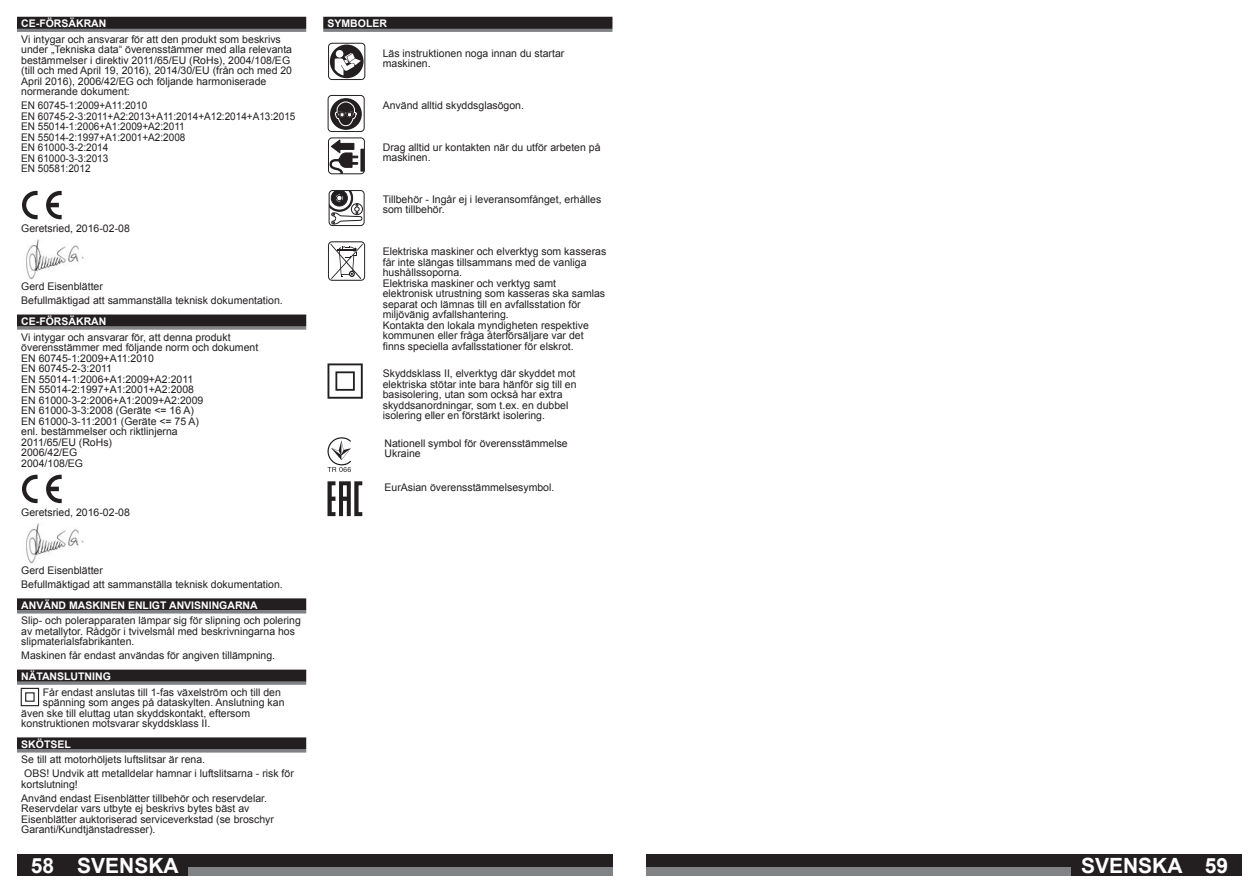
<style>
.page{position:relative;width:1259px;height:893px;background:#fff}
.page>*{position:absolute;margin:0;border:0;box-sizing:border-box;transform-origin:0 0}
.t1{font:700 21px "Arial";color:#fff}
.t2{font:10.5px/10.5px "Arial";color:#231f20}
.t3{font:10.5px/10.5px "Arial";color:#231f20;scale:.95 1}
.t4{font:700 10.5px "Arial";color:#fff}
</style>
<div class="page">
<div style="left:17px;top:855px;width:595px;height:21px;background:#231f20"></div>
<div style="left:68px;top:867px;width:544px;height:9px;background:#808285"></div>
<div style="left:646px;top:855px;width:596px;height:21px;background:#231f20"></div>
<div style="left:646px;top:867px;width:545px;height:9px;background:#808285"></div>
<div style="left:68px;top:855px;width:119px;height:21px;background:#231f20"></div>
<div style="left:1071px;top:855px;width:120px;height:21px;background:#231f20"></div>
<div style="left:17px;top:17px;width:289px;height:12px;background:#231f20"></div>
<hr style="left:17px;top:29px;width:289px;height:3px;background:#808285">
<div style="left:17px;top:315px;width:289px;height:12px;background:#231f20"></div>
<hr style="left:17px;top:327px;width:289px;height:3px;background:#808285">
<div style="left:17px;top:598px;width:289px;height:12px;background:#231f20"></div>
<hr style="left:17px;top:610px;width:289px;height:3px;background:#808285">
<div style="left:17px;top:670px;width:289px;height:12px;background:#231f20"></div>
<hr style="left:17px;top:682px;width:289px;height:3px;background:#808285">
<div style="left:17px;top:737px;width:289px;height:13px;background:#231f20"></div>
<hr style="left:17px;top:750px;width:289px;height:3px;background:#808285">
<svg style="left:22px;top:191px;width:16px;height:28px"></svg>
<svg style="left:46px;top:191px;width:16px;height:28px"></svg>
<img style="left:26px;top:239px;width:58px;height:41px">
<svg style="left:22px;top:475px;width:16px;height:28px"></svg>
<svg style="left:46px;top:475px;width:16px;height:28px"></svg>
<img style="left:26px;top:523px;width:58px;height:41px">
<div style="left:21px;top:688px;width:18px;height:18px;border:1px solid #231f20"></div>
<div style="left:25px;top:692px;width:10px;height:10px;border:1px solid #231f20"></div>
<div style="left:323px;top:17px;width:289px;height:12px;background:#231f20"></div>
<hr style="left:323px;top:29px;width:289px;height:3px;background:#808285">
<svg style="left:328px;top:43px;width:37px;height:37px"></svg>
<div style="left:328px;top:43px;width:37px;height:37px;border:1px solid #231f20;border-radius:4px"></div>
<div style="left:330px;top:45px;width:33px;height:33px;background:#231f20;border-radius:50%"></div>
<div style="left:336px;top:50px;width:7px;height:8px;background:#fff;border-radius:50%"></div>
<svg style="left:335px;top:53px;width:26px;height:22px"></svg>
<div style="left:328px;top:95px;width:36px;height:37px;background:#fff;border:1px solid #231f20;border-radius:4px"></div>
<svg style="left:330px;top:98px;width:32px;height:32px"></svg>
<svg style="left:334px;top:101px;width:23px;height:26px"></svg>
<svg style="left:360px;top:149px;width:3px;height:23px"></svg>
<svg style="left:328px;top:139px;width:30px;height:35px"></svg>
<div style="left:328px;top:137px;width:37px;height:37px;border:1px solid #231f20;border-radius:4px"></div>
<svg style="left:329px;top:191px;width:33px;height:34px"></svg>
<div style="left:329px;top:190px;width:35px;height:36px;border:1px solid #231f20;border-radius:4px"></div>
<svg style="left:328px;top:241px;width:37px;height:40px"></svg>
<svg style="left:330px;top:243px;width:33px;height:36px"></svg>
<svg style="left:327px;top:363px;width:36px;height:36px"></svg>
<svg style="left:327px;top:437px;width:24px;height:35px"></svg>
<svg style="left:327px;top:481px;width:35px;height:35px"></svg>
<p class="t4" style="left:21px;top:18px;width:87px">CE-FÖRSÄKRAN</p>
<p class="t2" style="left:21px;top:34px;width:272px">Vi intygar och ansvarar för att den produkt som beskrivs under „Tekniska data“ överensstämmer med alla relevanta bestämmelser i direktiv 2011/65/EU (RoHs), 2004/108/EG (till och med April 19, 2016), 2014/30/EU (från och med 20<br>April 2016), 2006/42/EG och följande harmoniserade normerande dokument:</p>
<p class="t3" style="left:21px;top:100px;width:290px">EN 60745-1:2009+A11:2010<br>EN 60745-2-3:2011+A2:2013+A11:2014+A12:2014+A13:2015<br>EN 55014-1:2006+A1:2009+A2:2011<br>EN 55014-2:1997+A1:2001+A2:2008<br>EN 61000-3-2:2014<br>EN 61000-3-3:2013<br>EN 50581:2012</p>
<p class="t2" style="left:21px;top:223px;width:110px">Geretsried, 2016-02-08</p>
<p class="t2" style="left:21px;top:280px;width:263px;line-height:14px">Gerd Eisenblätter<br>Befullmäktigad att sammanställa teknisk dokumentation.</p>
<p class="t4" style="left:21px;top:316px;width:87px">CE-FÖRSÄKRAN</p>
<p class="t2" style="left:21px;top:332px;width:238px">Vi intygar och ansvarar för, att denna produkt överensstämmer med följande norm och dokument<br>EN 60745-1:2009+A11:2010<br>EN 60745-2-3:2011<br>EN 55014-1:2006+A1:2009+A2:2011<br>EN 55014-2:1997+A1:2001+A2:2008<br>EN 61000-3-2:2006+A1:2009+A2:2009<br>EN 61000-3-3:2008 (Geräte &lt;= 16 A)<br>EN 61000-3-11:2001 (Geräte &lt;= 75 A)<br>enl. bestämmelser och riktlinjerna<br>2011/65/EU (RoHs)<br>2006/42/EG<br>2004/108/EG</p>
<p class="t2" style="left:21px;top:507px;width:110px">Geretsried, 2016-02-08</p>
<p class="t2" style="left:21px;top:564px;width:263px;line-height:14px">Gerd Eisenblätter<br>Befullmäktigad att sammanställa teknisk dokumentation.</p>
<p class="t4" style="left:21px;top:599px;width:238px">ANVÄND MASKINEN ENLIGT ANVISNINGARNA</p>
<p class="t2" style="left:21px;top:616px;width:281px">Slip- och polerapparaten lämpar sig för slipning och polering av metallytor. Rådgör i tvivelsmål med beskrivningarna hos slipmaterialsfabrikanten.</p>
<p class="t2" style="left:21px;top:650px;width:255px">Maskinen får endast användas för angiven tillämpning.</p>
<p class="t4" style="left:21px;top:671px;width:91px">NÄTANSLUTNING</p>
<p class="t2" style="left:43px;top:687px;width:240px">Får endast anslutas till 1-fas växelström och till den</p>
<p class="t2" style="left:43px;top:697px;width:243px">spänning som anges på dataskylten. Anslutning kan</p>
<p class="t2" style="left:21px;top:708px;width:230px">även ske till eluttag utan skyddskontakt, eftersom</p>
<p class="t2" style="left:21px;top:718px;width:191px">konstruktionen motsvarar skyddsklass II.</p>
<p class="t4" style="left:21px;top:739px;width:51px">SKÖTSEL</p>
<p class="t2" style="left:21px;top:753px;width:274px;line-height:14px">Se till att motorhöljets luftslitsar är rena.<br>OBS! Undvik att metalldelar hamnar i luftslitsarna - risk för</p>
<p class="t2" style="left:21px;top:777px;width:247px;line-height:14px">kortslutning!<br>Använd endast Eisenblätter tillbehör och reservdelar.</p>
<p class="t2" style="left:21px;top:803px;width:254px">Reservdelar vars utbyte ej beskrivs bytes bäst av<br>Eisenblätter auktoriserad serviceverkstad (se broschyr<br>Garanti/Kundtjänstadresser).</p>
<p class="t4" style="left:327px;top:18px;width:61px">SYMBOLER</p>
<p class="t2" style="left:383px;top:48px;width:183px">Läs instruktionen noga innan du startar maskinen.</p>
<p class="t2" style="left:383px;top:100px;width:143px">Använd alltid skyddsglasögon.</p>
<p class="t2" style="left:383px;top:142px;width:219px">Drag alltid ur kontakten när du utför arbeten på maskinen.</p>
<p class="t2" style="left:383px;top:194px;width:220px">Tillbehör - Ingår ej i leveransomfånget, erhålles som tillbehör.</p>
<p class="t2" style="left:383px;top:246px;width:225px">Elektriska maskiner och elverktyg som kasseras får inte slängas tillsammans med de vanliga hushållssoporna.<br>Elektriska maskiner och verktyg samt elektronisk utrustning som kasseras ska samlas separat och lämnas till en avfallsstation för miljövänig avfallshantering.<br>Kontakta den lokala myndigheten respektive kommunen eller fråga återförsäljare var det finns speciella avfallsstationer för elskrot.</p>
<p class="t2" style="left:383px;top:368px;width:195px">Skyddsklass II, elverktyg där skyddet mot elektriska stötar inte bara hänför sig till en basisolering, utan som också har extra skyddsanordningar, som t.ex. en dubbel isolering eller en förstärkt isolering.</p>
<p class="t2" style="left:384px;top:438px;width:185px">Nationell symbol för överensstämmelse<br>Ukraine</p>
<p class="t2" style="left:384px;top:482px;width:171px">EurAsian överensstämmelsesymbol.</p>
<h1 class="t1" style="left:31px;top:854px;width:149px">58 SVENSKA</h1>
<h1 class="t1" style="left:1081px;top:854px;width:149px">SVENSKA 59</h1>
</div>
